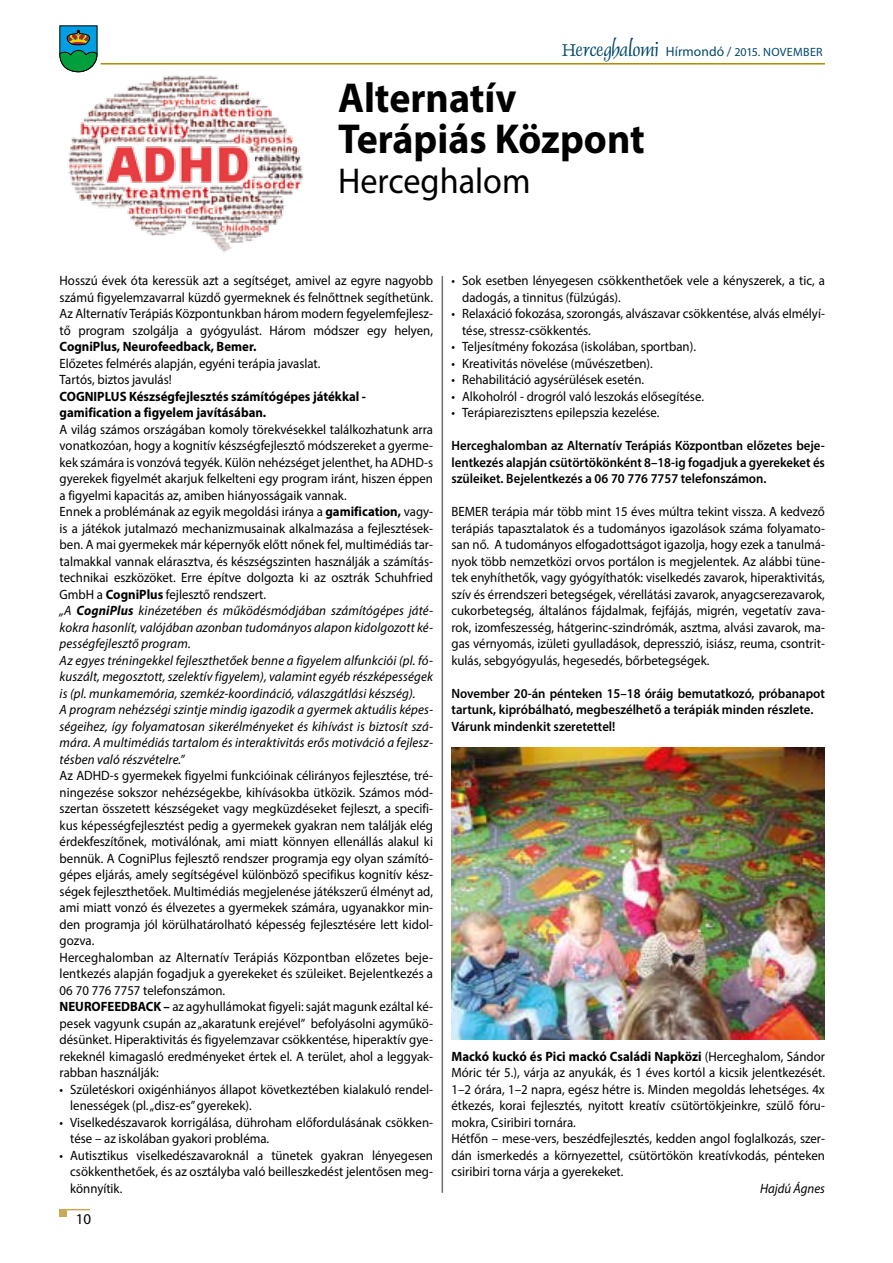
<style>
.page{position:relative;width:893px;height:1263px;background:#fff}
.page>*{position:absolute;margin:0;border:0;box-sizing:border-box;transform-origin:0 0}
.t1{font:700 42px/40.5px "Myriad Pro";color:#000;scale:.95 1}
.t2{font:36px "Myriad Pro";color:#000;scale:.95 1}
.t3{font:15px "Myriad Pro";color:#000}
.t4{font:13.5px/16.5px "Myriad Pro";color:#000;scale:.95 1}
.t5{font:600 13.5px/16.5px "Myriad Pro";color:#000;text-align:justify;scale:.95 1}
.t6{font:700 13.5px/16.5px "Myriad Pro";color:#000;scale:.95 1}
.t7{font:italic 13.5px "Myriad Pro";color:#000;scale:.95 1}
.t8{font:12px "Myriad Pro";letter-spacing:.025em;color:#00486a}
.s1{font-family:"Dauphin PFL";font-size:19.5px}
.s2{font-size:13.5px}
.s3{font-weight:700}
.s4{font-style:italic}
.s5{font-weight:700;font-style:italic}
</style>
<div class="page">
<hr style="left:101px;top:63px;width:724px;height:2px;background:#ad8c01">
<hr style="left:60px;top:1209px;width:30px;height:1px;background:#c6aa57">
<div style="left:60px;top:1209px;width:7px;height:7px;background:#c6aa57"></div>
<svg style="left:59px;top:26px;width:38px;height:46px;background:#258d81"></svg>
<hr style="left:442px;top:276px;width:1px;height:917px;background:#706f6f">
<img style="left:67px;top:72px;width:237px;height:180px">
<img style="left:452px;top:747px;width:373px;height:292px">
<p class="t8" style="left:562px;top:45px;width:262px"><span class="s1">Herceghalomi</span> <span class="s2">Hírmondó /</span> 2015. november</p>
<h1 class="t1" style="left:338px;top:77px;width:324px">Alternatív<br>Terápiás Központ</h1>
<h2 class="t2" style="left:338px;top:159px;width:204px">Herceghalom</h2>
<p class="t4" style="left:60px;top:272px;width:395px;text-align:justify">Hosszú évek óta keressük azt a segítséget, amivel az egyre nagyobb számú figyelemzavarral küzdő gyermeknek és felnőttnek segíthetünk.<br>Az Alternatív Terápiás Központunkban három modern fegyelemfejlesz&shy;tő program szolgálja a gyógyulást. Három módszer egy helyen,</p>
<p class="t6" style="left:60px;top:338px;width:209px">CogniPlus, Neurofeedback, Bemer.</p>
<p class="t4" style="left:60px;top:355px;width:276px">Előzetes felmérés alapján, egyéni terápia javaslat.<br>Tartós, biztos javulás!</p>
<p class="t6" style="left:60px;top:387px;width:324px">COGNIPLUS Készségfejlesztés számítógépes játékkal - gamification a figyelem javításában.</p>
<p class="t4" style="left:60px;top:421px;width:395px">A világ számos országában komoly törekvésekkel találkozhatunk arra vonatkozóan, hogy a kognitív készségfejlesztő módszereket a gyerme&shy;kek számára is vonzóvá tegyék. Külön nehézséget jelenthet, ha ADHD-s gyerekek figyelmét akarjuk felkelteni egy program iránt, hiszen éppen a figyelmi kapacitás az, amiben hiányosságaik vannak.<br>Ennek a problémának az egyik megoldási iránya a <span class="s3">gamification,</span> vagy&shy;is a játékok jutalmazó mechanizmusainak alkalmazása a fejlesztések&shy;ben. A mai gyermekek már képernyők előtt nőnek fel, multimédiás tar&shy;talmakkal vannak elárasztva, és készségszinten használják a számítás&shy;technikai eszközöket. Erre építve dolgozta ki az osztrák Schuhfried GmbH a <span class="s3">CogniPlus</span> fejlesztő rendszert.<br><span class="s4">„A</span> <span class="s5">CogniPlus</span> <span class="s4">kinézetében és működésmódjában számítógépes játé&shy;kokra hasonlít, valójában azonban tudományos alapon kidolgozott ké&shy;pességfejlesztő program.<br>Az egyes tréningekkel fejleszthetőek benne a figyelem alfunkciói (pl. fó&shy;kuszált, megosztott, szelektív figyelem), valamint egyéb részképességek is (pl. munkamemória, szemkéz-koordináció, válaszgátlási készség).<br>A program nehézségi szintje mindig igazodik a gyermek aktuális képes&shy;ségeihez, így folyamatosan sikerélményeket és kihívást is biztosít szá&shy;mára. A multimédiás tartalom és interaktivitás erős motiváció a fejlesz&shy;tésben való részvételre.”</span></p>
<p class="t4" style="left:60px;top:767px;width:395px">Az ADHD-s gyermekek figyelmi funkcióinak célirányos fejlesztése, tré&shy;ningezése sokszor nehézségekbe, kihívásokba ütközik. Számos mód&shy;szertan összetett készségeket vagy megküzdéseket fejleszt, a specifi&shy;kus képességfejlesztést pedig a gyermekek gyakran nem találják elég érdekfeszítőnek, motiválónak, ami miatt könnyen ellenállás alakul ki bennük. A CogniPlus fejlesztő rendszer programja egy olyan számító&shy;gépes eljárás, amely segítségével különböző specifikus kognitív kész&shy;ségek fejleszthetőek. Multimédiás megjelenése játékszerű élményt ad, ami miatt vonzó és élvezetes a gyermekek számára, ugyanakkor min&shy;den programja jól körülhatárolható képesség fejlesztésére lett kidol&shy;gozva.<br>Herceghalomban az Alternatív Terápiás Központban előzetes beje&shy;lentkezés alapján fogadjuk a gyerekeket és szüleiket. Bejelentkezés a 06 70 776 7757 telefonszámon.<br><span class="s3">NEUROFEEDBACK –</span> az agyhullámokat figyeli: saját magunk ezáltal ké&shy;pesek vagyunk csupán az „akaratunk erejével” befolyásolni agyműkö&shy;désünket. Hiperaktivitás és figyelemzavar csökkentése, hiperaktív gye&shy;rekeknél kimagasló eredményeket értek el. A terület, ahol a leggyak&shy;rabban használják:</p>
<p class="t4" style="left:70px;top:1081px;width:383px;text-indent:-11px">• Születéskori oxigénhiányos állapot következtében kialakuló rendel&shy;lenességek (pl. „disz-es” gyerekek).</p>
<p class="t4" style="left:70px;top:1114px;width:383px;text-indent:-11px">• Viselkedészavarok korrigálása, dühroham előfordulásának csökken&shy;tése – az iskolában gyakori probléma.</p>
<p class="t4" style="left:70px;top:1147px;width:383px;text-align:justify;text-indent:-11px">• Autisztikus viselkedészavaroknál a tünetek gyakran lényegesen csökkenthetőek, és az osztályba való beilleszkedést jelentősen meg&shy;könnyítik.</p>
<p class="t3" style="left:76px;top:1210px;width:17px">10</p>
<p class="t4" style="left:462px;top:272px;width:383px;text-indent:-11px">• Sok esetben lényegesen csökkenthetőek vele a kényszerek, a tic, a dadogás, a tinnitus (fülzúgás).</p>
<p class="t4" style="left:462px;top:305px;width:383px;text-indent:-11px">• Relaxáció fokozása, szorongás, alvászavar csökkentése, alvás elmélyí&shy;tése, stressz-csökkentés.</p>
<p class="t4" style="left:451px;top:338px;width:259px">• Teljesítmény fokozása (iskolában, sportban).</p>
<p class="t4" style="left:451px;top:355px;width:213px">• Kreativitás növelése (művészetben).</p>
<p class="t4" style="left:451px;top:371px;width:204px">• Rehabilitáció agysérülések esetén.</p>
<p class="t4" style="left:451px;top:388px;width:267px">• Alkoholról - drogról való leszokás elősegítése.</p>
<p class="t4" style="left:451px;top:404px;width:220px">• Terápiarezisztens epilepszia kezelése.</p>
<p class="t5" style="left:451px;top:437px;width:395px">Herceghalomban az Alternatív Terápiás Központban előzetes beje&shy;lentkezés alapján csütörtökönként 8–18-ig fogadjuk a gyerekeket és szüleiket. Bejelentkezés a 06 70 776 7757 telefonszámon.</p>
<p class="t4" style="left:451px;top:503px;width:395px;text-align:justify">BEMER terápia már több mint 15 éves múltra tekint vissza. A kedvező terápiás tapasztalatok és a tudományos igazolások száma folyamato&shy;san nő. A tudományos elfogadottságot igazolja, hogy ezek a tanulmá&shy;nyok több nemzetközi orvos portálon is megjelentek. Az alábbi tüne&shy;tek enyhíthetők, vagy gyógyíthatók: viselkedés zavarok, hiperaktivitás, szív és érrendszeri betegségek, vérellátási zavarok, anyagcserezavarok, cukorbetegség, általános fájdalmak, fejfájás, migrén, vegetatív zava&shy;rok, izomfeszesség, hátgerinc-szindrómák, asztma, alvási zavarok, ma&shy;gas vérnyomás, izületi gyulladások, depresszió, isiász, reuma, csontrit&shy;kulás, sebgyógyulás, hegesedés, bőrbetegségek.</p>
<p class="t5" style="left:451px;top:684px;width:395px;text-align:left">November 20-án pénteken 15–18 óráig bemutatkozó, próbanapot tartunk, kipróbálható, megbeszélhető a terápiák minden részlete.<br>Várunk mindenkit szeretettel!</p>
<p class="t4" style="left:451px;top:1048px;width:395px"><span class="s3">Mackó kuckó és Pici mackó Családi Napközi</span> (Herceghalom, Sándor Móric tér 5.), várja az anyukák, és 1 éves kortól a kicsik jelentkezését.<br>1–2 órára, 1–2 napra, egész hétre is. Minden megoldás lehetséges. 4x étkezés, korai fejlesztés, nyitott kreatív csütörtökjeinkre, szülő fóru&shy;mokra, Csiribiri tornára.<br>Hétfőn – mese-vers, beszédfejlesztés, kedden angol foglalkozás, szer&shy;dán ismerkedés a környezettel, csütörtökön kreatívkodás, pénteken csiribiri torna várja a gyerekeket.</p>
<p class="t7" style="left:760px;top:1180px;width:70px">Hajdú Ágnes</p>
</div>
